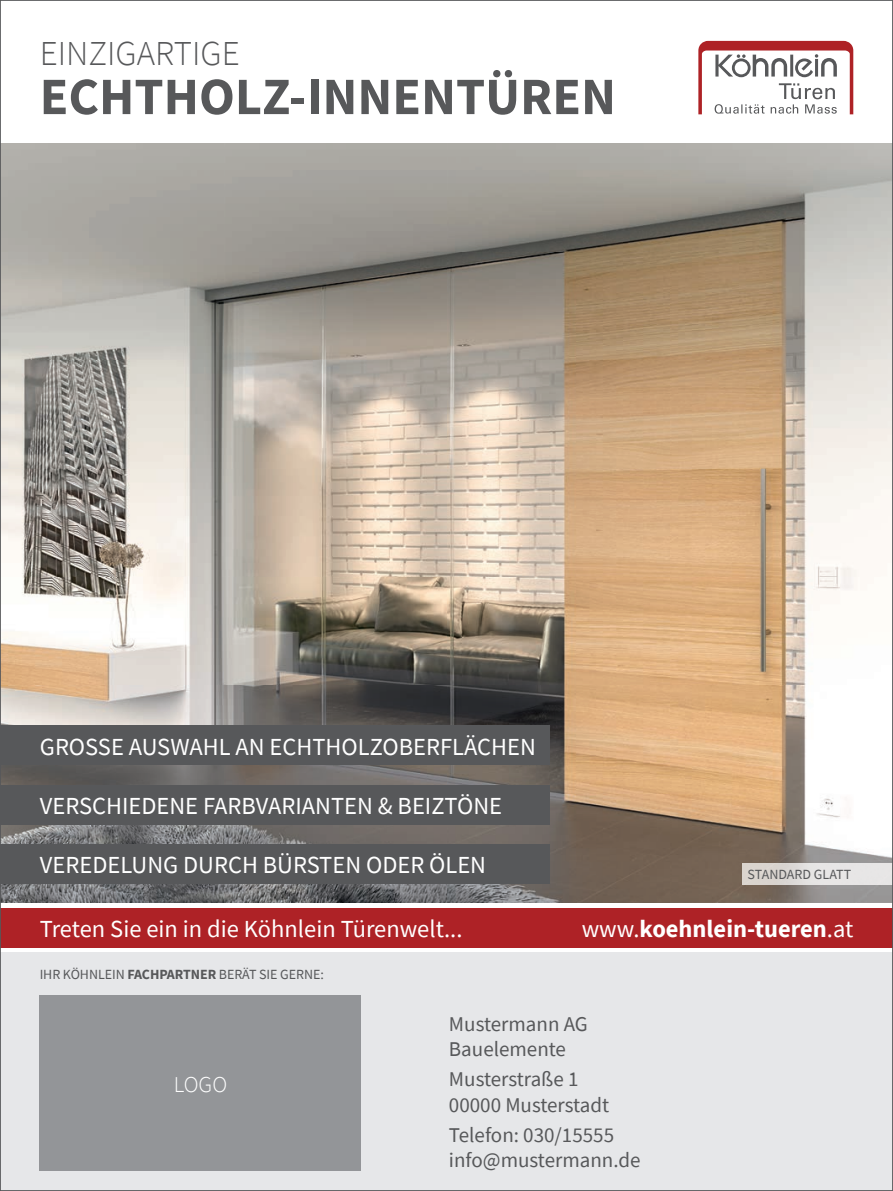
<style>
.page{position:relative;width:893px;height:1191px;background:#fff}
.page>*{position:absolute;margin:0;border:0;box-sizing:border-box;transform-origin:0 0}
.t1{font:700 52.5px "Source Sans Pro";color:#57585a}
.t2{font:300 35px "Source Sans Pro";color:#57585a}
.t3{font:24.5px "Source Sans Pro";color:#fff}
.t4{font:700 24.5px "Source Sans Pro";color:#fff}
.t5{font:300 22.75px "Source Sans Pro";color:#fff}
.t6{font:21px/25.2px "Source Sans Pro";color:#57585a}
.t7{font:14px "Source Sans Pro";letter-spacing:-.005em;color:#57585a}
.s1{font-weight:400}
.s2{font-weight:700}
</style>
<div class="page">
<img style="left:3px;top:144px;width:887px;height:759px">
<div style="left:0;top:908px;width:893px;height:39px;background:#ae2226"></div>
<svg style="left:698px;top:41px;width:155px;height:73px"></svg>
<div style="left:0;top:952px;width:893px;height:239px;background:#e6e7e9"></div>
<div style="left:40px;top:995px;width:321px;height:176px;background:#939598"></div>
<div style="left:0;top:784px;width:550px;height:40px;background:#57585a"></div>
<div style="left:0;top:725px;width:550px;height:40px;background:#57585a"></div>
<div style="left:0;top:844px;width:550px;height:40px;background:#57585a"></div>
<img style="left:742px;top:863px;width:148px;height:21px">
<h2 class="t2" style="left:40px;top:32px;width:202px">EINZIGARTIGE</h2>
<h1 class="t1" style="left:40px;top:61px;width:578px">ECHTHOLZ-INNENTÜREN</h1>
<p class="t3" style="left:40px;top:731px;width:498px">GROSSE AUSWAHL AN ECHTHOLZOBERFLÄCHEN</p>
<p class="t3" style="left:40px;top:790px;width:464px">VERSCHIEDENE FARBVARIANTEN &amp; BEIZTÖNE</p>
<p class="t3" style="left:40px;top:849px;width:448px">VEREDELUNG DURCH BÜRSTEN ODER ÖLEN</p>
<p class="t7" style="left:748px;top:865px;width:105px">STANDARD GLATT</p>
<p class="t3" style="left:40px;top:913px;width:424px">Treten Sie ein in die Köhnlein Türenwelt...</p>
<p class="t4" style="left:582px;top:912px;width:273px"><span class="s1">www.</span>koehnlein-tueren<span class="s1">.at</span></p>
<p class="t7" style="left:40px;top:966px;width:286px">IHR KÖHNLEIN <span class="s2">FACHPARTNER</span> BERÄT SIE GERNE:</p>
<p class="t6" style="left:449px;top:1011px;width:140px">Mustermann AG<br>Bauelemente</p>
<p class="t6" style="left:449px;top:1066px;width:162px">Musterstraße 1<br>00000 Musterstadt</p>
<p class="t6" style="left:449px;top:1122px;width:193px">Telefon: 030/15555 info@mustermann.de</p>
<p class="t5" style="left:174px;top:1070px;width:55px">LOGO</p>
</div>
